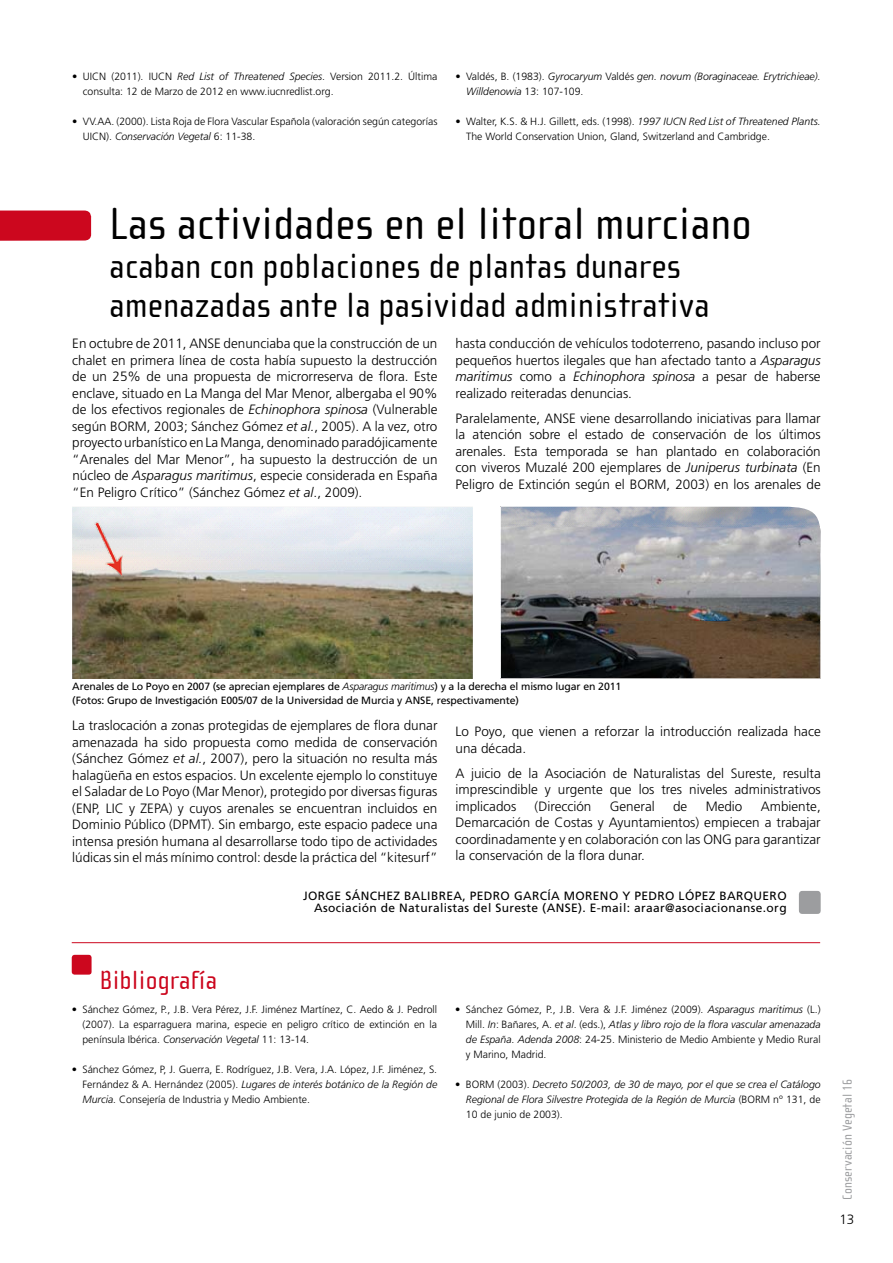
<style>
.page{position:relative;width:893px;height:1263px;background:#fff}
.page>*{position:absolute;margin:0;border:0;box-sizing:border-box;transform-origin:0 0}
.t1{font:46.5px "Cholla Sans";letter-spacing:.01em;color:#000}
.t2{font:36px/39px "Cholla Sans";letter-spacing:.01em;color:#000}
.t3{font:27px "Cholla Sans";letter-spacing:.01em;color:#cc071e}
.t4{font:300 13.5px/16.5px "Frutiger";color:#000;text-align:justify}
.t5{font:13.5px "Cholla Sans";letter-spacing:.01em;color:#9c9d9f}
.t6{font:12px/12px "Frutiger";letter-spacing:.03em;color:#000}
.t7{font:300 10.5px/15px "Frutiger";color:#000}
.t8{font:italic 300 10.5px/15px "Frutiger";color:#000}
.t9{font:10.5px/13.5px "Frutiger";letter-spacing:-.01em;color:#000}
.s1{font-style:italic}
.s2{font-style:normal}
.s3{font-weight:300;font-style:italic}
</style>
<div class="page">
<div style="left:0;top:211px;width:92px;height:30px;background:#cc071e"></div>
<svg style="left:799px;top:891px;width:22px;height:23px"></svg>
<img style="left:72px;top:507px;width:401px;height:171px">
<img style="left:501px;top:507px;width:320px;height:171px">
<svg style="left:71px;top:955px;width:21px;height:20px"></svg>
<hr style="left:72px;top:942px;width:748px;height:1px;background:#cc071e">
<img style="left:88px;top:514px;width:49px;height:77px">
<p class="t7" style="left:83px;top:69px;width:356px;text-indent:-11px">• UICN (2011). IUCN <span class="s1">Red List of Threatened Species</span>. Version 2011.2. Última consulta: 12 de Marzo de 2012 en www.iucnredlist.org.</p>
<p class="t7" style="left:83px;top:114px;width:356px;text-indent:-11px">• VV.AA. (2000). Lista Roja de Flora Vascular Española (valoración según categorías<br>UICN). <span class="s1">Conservación Vegetal</span> 6: 11-38.</p>
<p class="t8" style="left:466px;top:69px;width:356px;text-indent:-11px"><span class="s2">• Valdés, B. (1983).</span> Gyrocaryum <span class="s2">Valdés</span> gen. novum (Boraginaceae. Erytrichieae).<br>Willdenowia <span class="s2">13: 107-109.</span></p>
<p class="t7" style="left:466px;top:114px;width:356px;text-indent:-11px">• Walter, K.S. &amp; H.J. Gillett, eds. (1998). <span class="s1">1997 IUCN Red List of Threatened Plants.<br></span>The World Conservation Union, Gland, Switzerland and Cambridge.</p>
<h1 class="t1" style="left:110px;top:198px;width:644px">Las actividades en el litoral murciano</h1>
<h2 class="t2" style="left:110px;top:247px;width:601px">acaban con poblaciones de plantas dunares amenazadas ante la pasividad administrativa</h2>
<p class="t4" style="left:72px;top:335px;width:367px">En octubre de 2011, ANSE denunciaba que la construcción de un chalet en primera línea de costa había supuesto la destrucción de un 25% de una propuesta de microrreserva de flora. Este enclave, situado en La Manga del Mar Menor, albergaba el 90% de los efectivos regionales de <span class="s1">Echinophora spinosa</span> (Vulnerable según BORM, 2003; Sánchez Gómez <span class="s1">et al.</span>, 2005). A la vez, otro proyecto urbanístico en La Manga, denominado paradójicamente “Arenales del Mar Menor”, ha supuesto la destrucción de un núcleo de <span class="s1">Asparagus maritimus</span>, especie considerada en España “En Peligro Crítico” (Sánchez Gómez <span class="s1">et al</span>., 2009).</p>
<p class="t4" style="left:455px;top:335px;width:367px">hasta conducción de vehículos todoterreno, pasando incluso por pequeños huertos ilegales que han afectado tanto a <span class="s1">Asparagus maritimus</span> como a <span class="s1">Echinophora spinosa</span> a pesar de haberse realizado reiteradas denuncias.</p>
<p class="t4" style="left:455px;top:410px;width:367px">Paralelamente, ANSE viene desarrollando iniciativas para llamar la atención sobre el estado de conservación de los últimos arenales. Esta temporada se han plantado en colaboración con viveros Muzalé 200 ejemplares de <span class="s1">Juniperus turbinata</span> (En Peligro de Extinción según el BORM, 2003) en los arenales de</p>
<p class="t9" style="left:72px;top:680px;width:551px">Arenales de Lo Poyo en 2007 (se aprecian ejemplares de <span class="s3">Asparagus maritimus</span>) y a la derecha el mismo lugar en 2011 (Fotos: Grupo de I nvestigación E005/07 de la U niversidad de M urcia y ANSE, respectivamente)</p>
<p class="t4" style="left:72px;top:717px;width:367px">La traslocación a zonas protegidas de ejemplares de flora dunar amenazada ha sido propuesta como medida de conservación (Sánchez Gómez <span class="s1">et al.</span>, 2007), pero la situación no resulta más halagüeña en estos espacios. Un excelente ejemplo lo constituye el Saladar de Lo Poyo (Mar Menor), protegido por diversas figuras (ENP, LIC y ZEPA) y cuyos arenales se encuentran incluidos en Dominio Público (DPMT). Sin embargo, este espacio padece una intensa presión humana al desarrollarse todo tipo de actividades lúdicas sin el más mínimo control: desde la práctica del “kitesurf”</p>
<p class="t4" style="left:456px;top:723px;width:367px">Lo Poyo, que vienen a reforzar la introducción realizada hace una década.</p>
<p class="t4" style="left:456px;top:765px;width:367px">A juicio de la Asociación de Naturalistas del Sureste, resulta imprescindible y urgente que los tres niveles administrativos implicados</p>
<p class="t4" style="left:535px;top:798px;width:58px">(Dirección</p>
<p class="t4" style="left:610px;top:798px;width:46px">General</p>
<p class="t4" style="left:673px;top:798px;width:16px">de</p>
<p class="t4" style="left:706px;top:798px;width:38px">Medio</p>
<p class="t4" style="left:456px;top:798px;width:367px;text-indent:305px">Ambiente, Demarcación de Costas y Ayuntamientos) empiecen a trabajar coordinadamente y en colaboración con las ONG para garantizar la conservación de la flora dunar.</p>
<p class="t6" style="left:303px;top:890px;width:14px">JORGE</p>
<p class="t6" style="left:345px;top:890px;width:16px">SÁNC</p>
<p class="t6" style="left:377px;top:890px;width:70px">HEZ BALIBREA</p>
<p class="t6" style="left:462px;top:890px;width:24px">, PEDRO</p>
<p class="t6" style="left:514px;top:890px;width:9px">GARCÍA</p>
<p class="t6" style="left:564px;top:890px;width:10px">MORENO</p>
<p class="t6" style="left:622px;top:890px;width:28px">Y PEDRO</p>
<p class="t6" style="left:314px;top:890px;width:474px;text-indent:364px">LÓPEZ BARQUERO<br>Asociación de Naturalistas del Sureste (ANSE). E-mail: araar@asociacionanse.org</p>
<h3 class="t3" style="left:100px;top:965px;width:119px">Bibliografía</h3>
<p class="t7" style="left:82px;top:1001px;width:356px;text-align:justify;text-indent:-11px">• Sánchez Gómez, P., J.B. Vera Pérez, J.F. Jiménez Martínez, C. Aedo &amp; J. Pedroll (2007). La esparraguera marina, especie en peligro crítico de extinción en la península Ibérica. <span class="s1">Conservación Vegetal</span> 11: 13-14.</p>
<p class="t7" style="left:82px;top:1061px;width:356px;text-align:justify;text-indent:-11px">• Sánchez Gómez, P, J. Guerra, E. Rodríguez, J.B. Vera, J.A. López, J.F. Jiménez, S.<br>Fernández &amp; A. Hernández (2005). <span class="s1">Lugares de interés botánico de la Región de Murcia.</span> Consejería de Industria y Medio Ambiente.</p>
<p class="t7" style="left:466px;top:1001px;width:356px;text-align:justify;text-indent:-11px">• Sánchez Gómez, P., J.B. Vera &amp; J.F. Jiménez (2009). <span class="s1">Asparagus maritimus</span> (L.)<br>Mill. <span class="s1">In</span>: Bañares, A. <span class="s1">et al</span>. (eds.), <span class="s1">Atlas y libro rojo de la flora vascular amenazada de España</span>. <span class="s1">Adenda 2008</span>: 24-25. Ministerio de Medio Ambiente y Medio Rural y Marino, Madrid.</p>
<p class="t8" style="left:466px;top:1076px;width:356px;text-align:justify;text-indent:-11px"><span class="s2">• BORM (2003).</span> Decreto 50/2003, de 30 de mayo, por el que se crea el Catálogo Regional de Flora Silvestre Protegida de la Región de Murcia <span class="s2">(BORM nº 131, de 10 de junio de 2003).</span></p>
<p class="t5" style="left:840px;top:1200px;width:123px;rotate:-90deg">Conservación Vegetal 16</p>
<p class="t4" style="left:839px;top:1211px;width:17px">13</p>
</div>
